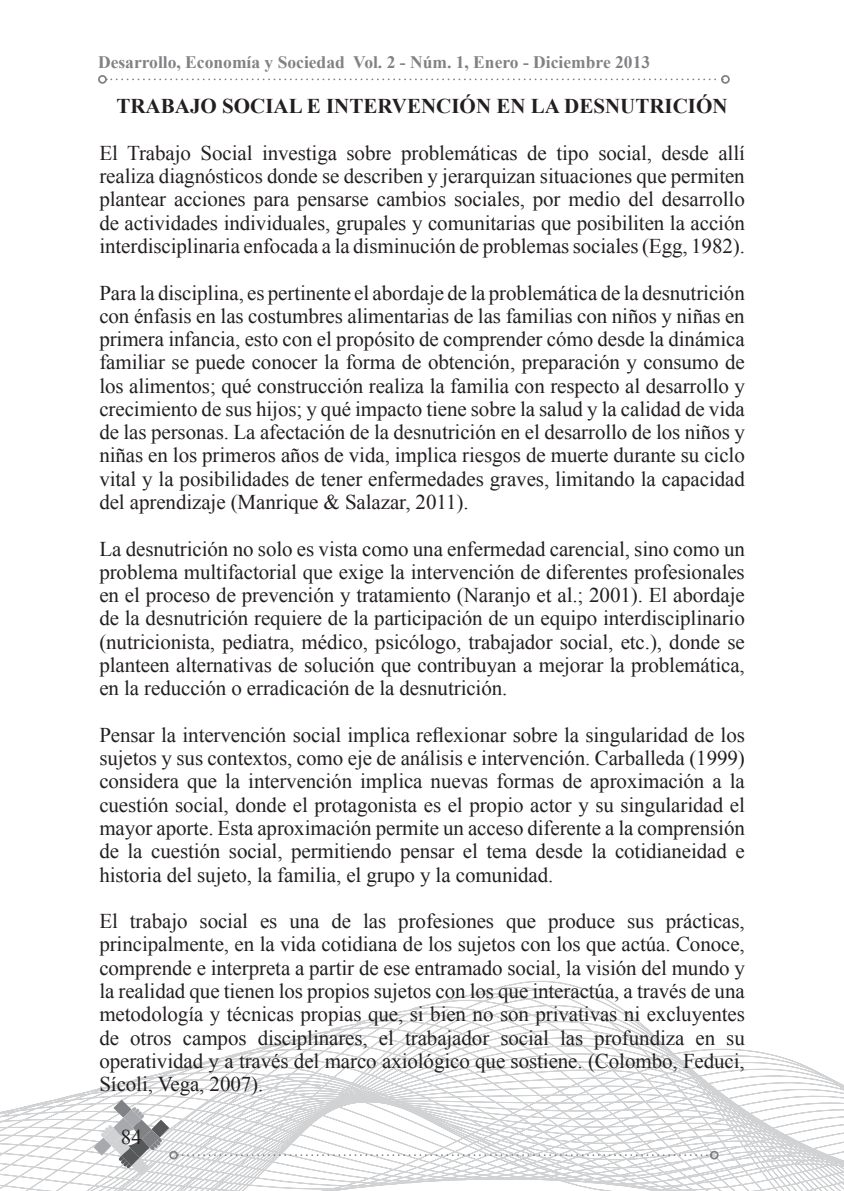
<style>
.page{position:relative;width:844px;height:1191px;background:#fff}
.page>*{position:absolute;margin:0;border:0;box-sizing:border-box;transform-origin:0 0}
.Párrafo{font:21px/23.3px "Times New Roman";letter-spacing:-.005em;color:#231f20;text-align:justify}
.Sutítulos_mayúscula{font:700 21px "Times New Roman";color:#231f20}
.t1{font:700 17.5px "Times New Roman";color:#808285}
</style>
<div class="page">
<svg style="left:0;top:980px;width:843px;height:211px"></svg>
<svg style="left:843px;top:1085px;width:1px;height:105px"></svg>
<svg style="left:107px;top:78px;width:609px;height:2px"></svg>
<div style="left:98px;top:75px;width:9px;height:9px;border:2px solid #808285;border-radius:50%"></div>
<div style="left:720px;top:75px;width:9px;height:9px;border:2px solid #808285;border-radius:50%"></div>
<svg style="left:93px;top:1099px;width:76px;height:76px"></svg>
<svg style="left:178px;top:1154px;width:531px;height:2px"></svg>
<div style="left:169px;top:1150px;width:9px;height:9px;border:2px solid #808285;border-radius:50%"></div>
<div style="left:709px;top:1150px;width:9px;height:9px;border:2px solid #808285;border-radius:50%"></div>
<p class="t1" style="left:98px;top:50px;width:553px">Desarrollo, Economía y Sociedad Vol. 2 - Núm. 1, Enero - Diciembre 2013</p>
<p class="Sutítulos_mayúscula" style="left:116px;top:91px;width:612px">TRABAJO SOCIAL E INTERVENCIÓN EN LA DESNUTRICIÓN</p>
<p class="Párrafo" style="left:99px;top:141px;width:647px">El Trabajo Social investiga sobre problemáticas de tipo social, desde allí realiza diagnósticos donde se describen y jerarquizan situaciones que permiten plantear acciones para pensarse cambios sociales, por medio del desarrollo de actividades individuales, grupales y comunitarias que posibiliten la acción interdisciplinaria enfocada a la disminución de problemas sociales (Egg, 1982).</p>
<p class="Párrafo" style="left:99px;top:280px;width:647px">Para la disciplina, es pertinente el abordaje de la problemática de la desnutrición con énfasis en las costumbres alimentarias de las familias con niños y niñas en primera infancia, esto con el propósito de comprender cómo desde la dinámica familiar se puede conocer la forma de obtención, preparación y consumo de los alimentos; qué construcción realiza la familia con respecto al desarrollo y crecimiento de sus hijos; y qué impacto tiene sobre la salud y la calidad de vida de las personas. La afectación de la desnutrición en el desarrollo de los niños y niñas en los primeros años de vida, implica riesgos de muerte durante su ciclo vital y la posibilidades de tener enfermedades graves, limitando la capacidad del aprendizaje (Manrique &amp; Salazar, 2011).</p>
<p class="Párrafo" style="left:99px;top:536px;width:647px">La desnutrición no solo es vista como una enfermedad carencial, sino como un problema multifactorial que exige la intervención de diferentes profesionales en el proceso de prevención y tratamiento (Naranjo et al.; 2001). El abordaje de la desnutrición requiere de la participación de un equipo interdisciplinario (nutricionista, pediatra, médico, psicólogo, trabajador social, etc.), donde se planteen alternativas de solución que contribuyan a mejorar la problemática, en la reducción o erradicación de la desnutrición.</p>
<p class="Párrafo" style="left:99px;top:723px;width:647px">Pensar la intervención social implica reflexionar sobre la singularidad de los sujetos y sus contextos, como eje de análisis e intervención. Carballeda (1999) considera que la intervención implica nuevas formas de aproximación a la cuestión social, donde el protagonista es el propio actor y su singularidad el mayor aporte. Esta aproximación permite un acceso diferente a la comprensión de la cuestión social, permitiendo pensar el tema desde la cotidianeidad e historia del sujeto, la familia, el grupo y la comunidad.</p>
<p class="Párrafo" style="left:99px;top:909px;width:647px">El trabajo social es una de las profesiones que produce sus prácticas, principalmente, en la vida cotidiana de los sujetos con los que actúa. Conoce, comprende e interpreta a partir de ese entramado social, la visión del mundo y la realidad que tienen los propios sujetos con los que interactúa, a través de una metodología y técnicas propias que, si bien no son privativas ni excluyentes de otros campos disciplinares, el trabajador social las profundiza en su operatividad y a través del marco axiológico que sostiene. (Colombo, Feduci, Sícoli, Vega, 2007).</p>
<p class="Párrafo" style="left:121px;top:1124px;width:22px">84</p>
</div>
